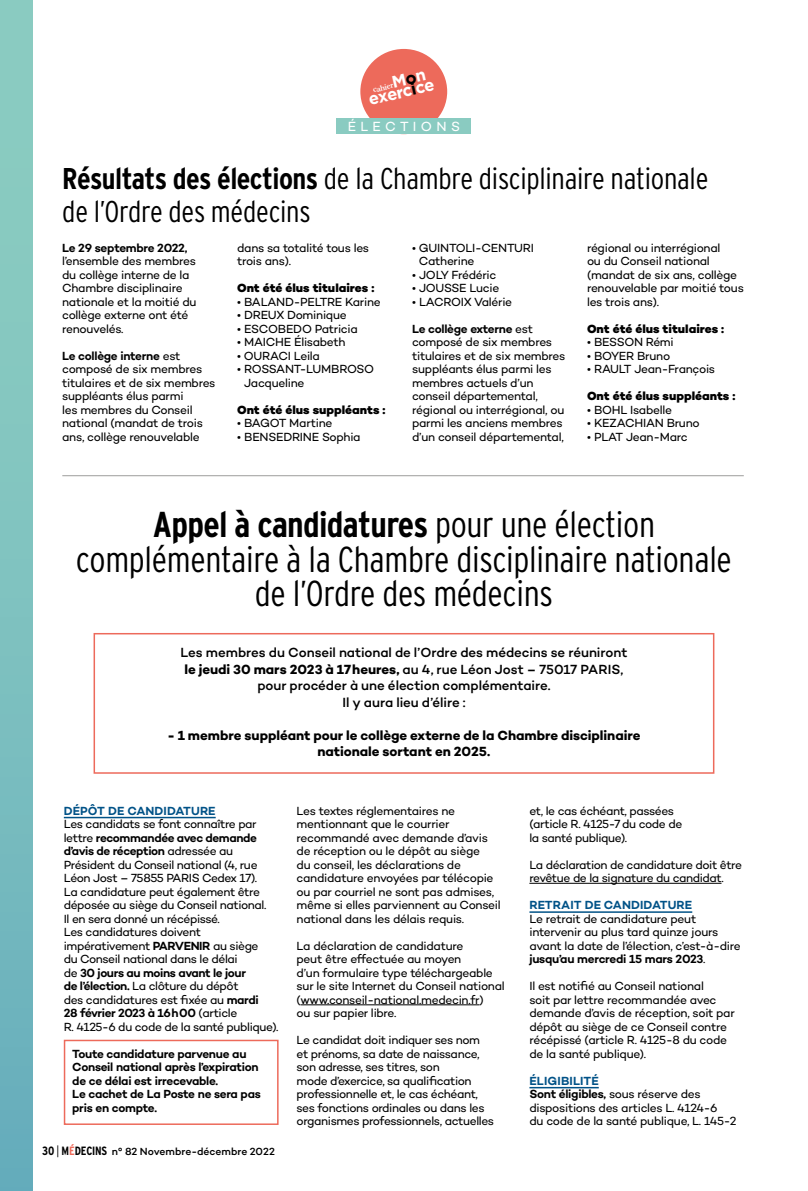
<style>
.page{position:relative;width:808px;height:1191px;background:#fff}
.page>*{position:absolute;margin:0;border:0;box-sizing:border-box;transform-origin:0 0}
.t1{font:300 condensed 36px/34.5px "Interstate";letter-spacing:-.01em;color:#000;text-align:center}
.t2{font:300 condensed 30px/33px "Interstate";letter-spacing:-.01em;color:#000}
.t3{font:700 16.65px "Gotham";color:#fff}
.t4{font:500 13.5px/16.5px "Campton";letter-spacing:-.005em;color:#000;text-align:center}
.t5{font:700 13.5px/16.5px "Campton";letter-spacing:-.005em;color:#000;text-align:center}
.t6{font:13.5px "Campton";letter-spacing:.32em;color:#fff}
.t7{font:12px/13.5px "Campton";letter-spacing:-.03em;color:#000}
.t8{font:600 12px/13.5px "Campton";letter-spacing:-.025em;color:#000}
.t9{font:800 12px "Campton";color:#000}
.t10{font:600 12px "Campton";letter-spacing:.01em;color:#005287}
.t11{font:500 10.5px "Campton";color:#000}
.t12{font:700 8.7px "Garamond";color:#fff}
.s1{font-family:"Gotham";font-size:16.65px}
.s2{font-family:"Gotham";font-size:16.65px;color:#000}
.s3{color:#000}
.s4{font-weight:700}
.s5{font-weight:600}
.s6{font-family:"Interstate";font-weight:700;font-stretch:condensed;font-size:12px}
.s7{font-family:"Interstate";font-weight:300;font-stretch:condensed;font-size:12px}
.s8{font-family:"Interstate";font-weight:700;font-stretch:condensed;font-size:12px;color:#ed6a5b}
.s9{font-weight:600;color:#005287}
</style>
<div class="page">
<div style="left:0;top:0;width:33px;height:1191px;background:linear-gradient(to bottom,#90d0c2,#69afbc)"></div>
<hr style="left:64px;top:817px;width:152px;height:1px;background:#005287">
<hr style="left:300px;top:1004px;width:179px;height:1px;background:#000">
<hr style="left:529px;top:883px;width:192px;height:1px;background:#000">
<hr style="left:529px;top:911px;width:163px;height:2px;background:#005287">
<hr style="left:529px;top:1087px;width:70px;height:1px;background:#005287">
<div style="left:360px;top:49px;width:87px;height:85px;background:#ed6a5b;border-radius:50%"></div>
<div style="left:336px;top:118px;width:134px;height:16px;background:#8acbc1"></div>
<div style="left:94px;top:633px;width:620px;height:140px;border:2px solid #ed6a5b"></div>
<div style="left:64px;top:1039px;width:215px;height:86px;border:2px solid #ed6a5b"></div>
<hr style="left:62px;top:475px;width:682px;height:1px;background:#9d9d9c">
<p class="t12" style="left:372px;top:85px;width:57px;rotate:-13deg">cahier<span class="s1">M</span><span class="s2">o</span><span class="s1">n</span></p>
<h3 class="t3" style="left:367px;top:90px;width:68px;rotate:-13deg">exerc<span class="s3">i</span>ce</h3>
<p class="t6" style="left:348px;top:118px;width:114px">ÉLECTIONS</p>
<h2 class="t2" style="left:62px;top:162px;width:648px"><span class="s4">Résultats des élections</span> de la Chambre disciplinaire nationale de l’Ordre des médecins</h2>
<p class="t8" style="left:62px;top:241px;width:127px">Le 29 septembre 2022,</p>
<p class="t7" style="left:62px;top:254px;width:136px">l’ensemble des membres du collège interne de la<br>Chambre disciplinaire nationale et la moitié du collège externe ont été renouvelés.</p>
<p class="t7" style="left:62px;top:349px;width:155px"><span class="s5">Le collège interne</span> est composé de six membres titulaires et de six membres suppléants élus parmi<br>les membres du Conseil national (mandat de trois ans, collège renouvelable</p>
<p class="t7" style="left:237px;top:241px;width:134px">dans sa totalité tous les trois ans).</p>
<p class="t9" style="left:237px;top:280px;width:139px">Ont été élus titulaires :</p>
<p class="t7" style="left:237px;top:295px;width:145px">• BALAND-PELTRE Karine</p>
<p class="t7" style="left:237px;top:308px;width:111px">• DREUX Dominique</p>
<p class="t7" style="left:237px;top:322px;width:122px">• ESCOBEDO Patricia</p>
<p class="t7" style="left:237px;top:335px;width:110px">• MAICHE Élisabeth</p>
<p class="t7" style="left:237px;top:349px;width:84px">• OURACI Leila</p>
<p class="t7" style="left:244px;top:362px;width:131px;text-indent:-7px">• ROSSANT-LUMBROSO<br>Jacqueline</p>
<p class="t9" style="left:237px;top:402px;width:150px">Ont été élus suppléants :</p>
<p class="t7" style="left:237px;top:416px;width:97px">• BAGOT Martine</p>
<p class="t7" style="left:237px;top:430px;width:125px">• BENSEDRINE Sophia</p>
<p class="t7" style="left:587px;top:241px;width:158px">régional ou interrégional<br>ou du Conseil national (mandat de six ans, collège renouvelable par moitié tous les trois ans).</p>
<p class="t9" style="left:587px;top:321px;width:139px">Ont été élus titulaires :</p>
<p class="t7" style="left:587px;top:335px;width:88px">• BESSON Rémi</p>
<p class="t7" style="left:587px;top:349px;width:85px">• BOYER Bruno</p>
<p class="t7" style="left:587px;top:362px;width:130px">• RAULT Jean-François</p>
<p class="t9" style="left:587px;top:388px;width:150px">Ont été élus suppléants :</p>
<p class="t7" style="left:587px;top:403px;width:86px">• BOHL Isabelle</p>
<p class="t7" style="left:587px;top:416px;width:114px">• KEZACHIAN Bruno</p>
<p class="t7" style="left:587px;top:430px;width:102px">• PLAT Jean-Marc</p>
<p class="t7" style="left:419px;top:241px;width:117px;text-indent:-7px">• GUINTOLI-CENTURI<br>Catherine</p>
<p class="t7" style="left:412px;top:268px;width:86px">• JOLY Frédéric</p>
<p class="t7" style="left:412px;top:281px;width:89px">• JOUSSE Lucie</p>
<p class="t7" style="left:412px;top:295px;width:102px">• LACROIX Valérie</p>
<p class="t7" style="left:412px;top:322px;width:155px"><span class="s5">Le collège externe</span> est composé de six membres titulaires et de six membres suppléants élus parmi les membres actuels d’un conseil départemental, régional ou interrégional, ou parmi les anciens membres d’un conseil départemental,</p>
<h1 class="t1" style="left:76px;top:507px;width:657px"><span class="s4">Appel à candidatures</span> pour une élection complémentaire à la Chambre disciplinaire nationale de l’Ordre des médecins</h1>
<p class="t4" style="left:181px;top:644px;width:448px">Les membres du Conseil national de l’Ordre des médecins se réuniront <span class="s4">le jeudi 30 mars 2023 à 17heures,</span> au 4, rue Léon Jost – 75017 PARIS, pour procéder à une élection complémentaire.<br>Il y aura lieu d’élire :</p>
<p class="t5" style="left:167px;top:726px;width:475px">- 1 membre suppléant pour le collège externe de la Chambre disciplinaire nationale sortant en 2025.</p>
<p class="t10" style="left:64px;top:803px;width:153px">DÉPÔT DE CANDIDATURE</p>
<p class="t7" style="left:64px;top:817px;width:216px">Les candidats se font connaître par lettre <span class="s5">recommandée avec demande d’avis de réception</span> adressée au Président du Conseil national (4, rue Léon Jost – 75855 PARIS Cedex 17).<br>La candidature peut également être déposée au siège du Conseil national.<br>Il en sera donné un récépissé.<br>Les candidatures doivent impérativement <span class="s5">PARVENIR</span> au siège<br>du Conseil national dans le délai<br>de <span class="s5">30 jours au moins avant le jour<br>de l’élection.</span> La clôture du dépôt<br>des candidatures est fixée au <span class="s5">mardi<br>28 février 2023 à 16h00</span> (article<br>R. 4125-6 du code de la santé publique).</p>
<p class="t8" style="left:72px;top:1046px;width:190px">Toute candidature parvenue au<br>Conseil national après l’expiration de ce délai est irrecevable.<br>Le cachet de La Poste ne sera pas pris en compte.</p>
<p class="t11" style="left:42px;top:1145px;width:234px"><span class="s6">30</span> <span class="s7">|</span> <span class="s6">M</span><span class="s8">É</span><span class="s6">DECINS</span> n° 82 Novembre-décembre 2022</p>
<p class="t7" style="left:297px;top:803px;width:206px">Les textes réglementaires ne mentionnant que le courrier recommandé avec demande d’avis de réception ou le dépôt au siège<br>du conseil, les déclarations de candidature envoyées par télécopie ou par courriel ne sont pas admises, même si elles parviennent au Conseil national dans les délais requis.</p>
<p class="t7" style="left:297px;top:938px;width:210px">La déclaration de candidature<br>peut être effectuée au moyen<br>d’un formulaire type téléchargeable sur le site Internet du Conseil national (www.conseil-national.medecin.fr)<br>ou sur papier libre.</p>
<p class="t7" style="left:297px;top:1033px;width:199px">Le candidat doit indiquer ses nom et prénoms, sa date de naissance, son adresse, ses titres, son<br>mode d’exercice, sa qualification professionnelle et, le cas échéant, ses fonctions ordinales ou dans les organismes professionnels, actuelles</p>
<p class="t7" style="left:529px;top:803px;width:154px">et, le cas échéant, passées (article R. 4125-7 du code de la santé publique).</p>
<p class="t7" style="left:529px;top:857px;width:214px">La déclaration de candidature doit être revêtue de la signature du candidat.</p>
<p class="t10" style="left:529px;top:897px;width:164px">RETRAIT DE CANDIDATURE</p>
<p class="t7" style="left:529px;top:911px;width:213px">Le retrait de candidature peut intervenir au plus tard quinze jours avant la date de l’élection, c’est-à-dire <span class="s5">jusqu’au mercredi 15 mars 2023</span>.</p>
<p class="t7" style="left:529px;top:979px;width:207px">Il est notifié au Conseil national<br>soit par lettre recommandée avec demande d’avis de réception, soit par dépôt au siège de ce Conseil contre récépissé (article R. 4125-8 du code de la santé publique).</p>
<p class="t7" style="left:529px;top:1073px;width:209px"><span class="s9">ÉLIGIBILITÉ<br></span><span class="s5">Sont éligibles,</span> sous réserve des dispositions des articles L. 4124-6<br>du code de la santé publique, L. 145-2</p>
</div>
